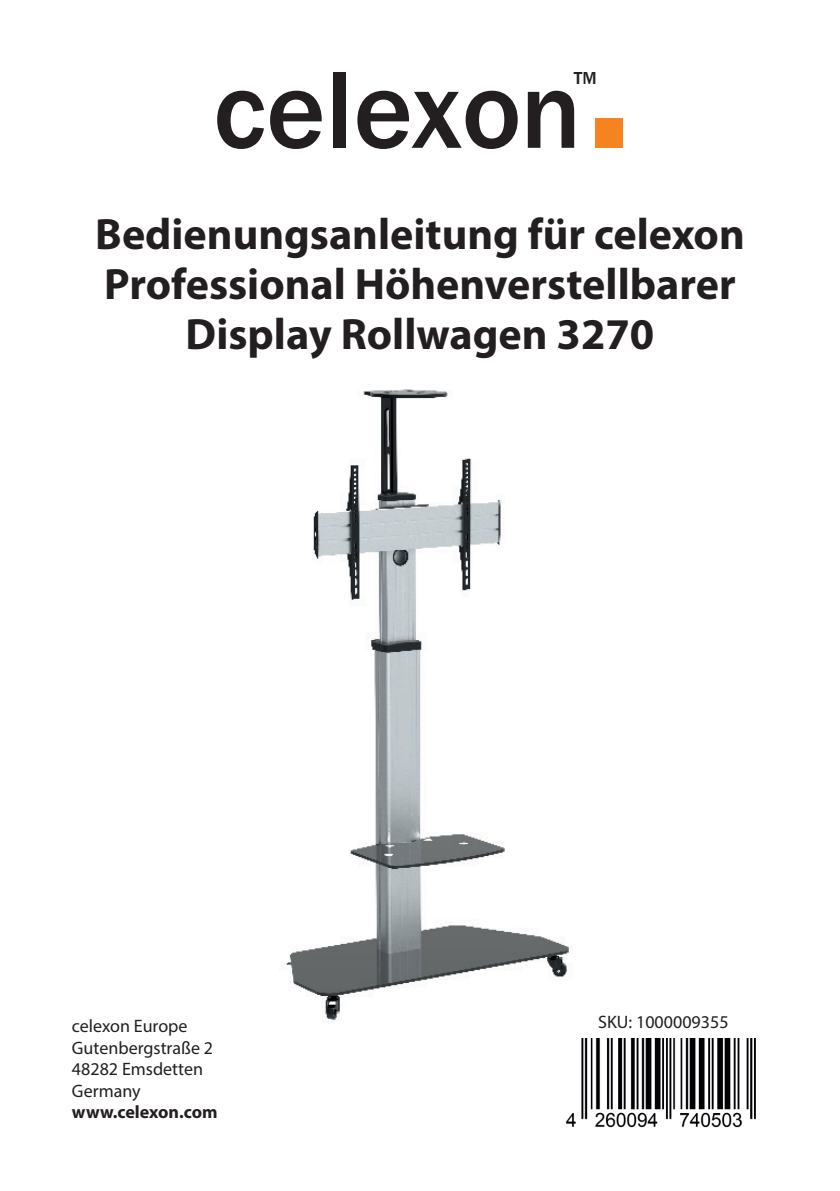
<style>
.page{position:relative;width:840px;height:1191px;background:#fff}
.page>*{position:absolute;margin:0;border:0;box-sizing:border-box;transform-origin:0 0}
.t1{font:500 113.4px "Franklin Gothic";color:#231f20}
.t2{font:700 44px/50px "Myriad Pro";color:#231f20;text-align:center}
.t3{font:18px/21.6px "Myriad Pro";color:#231f20}
.t4{font:700 18px "Myriad Pro";color:#231f20}
.t5{font:500 17.8px "Franklin Gothic";color:#231f20}
.s1{font-size:226.8px;color:#f58420}
</style>
<div class="page">
<img style="left:286px;top:389px;width:287px;height:632px">
<img style="left:565px;top:1038px;width:191px;height:90px">
<h1 class="t1" style="left:213px;top:40px;width:424px">celexon<span class="s1">.</span></h1>
<p class="t5" style="left:573px;top:67px;width:24px">TM</p>
<p class="t2" style="left:95px;top:207px;width:650px">Bedienungsanleitung für celexon<br>Professional Höhenverstellbarer<br>Display Rollwagen 3270</p>
<p class="t3" style="left:72px;top:1014px;width:142px">celexon Europe<br>Gutenbergstraße 2<br>48282 Emsdetten<br>Germany</p>
<p class="t4" style="left:72px;top:1100px;width:147px">www.celexon.com</p>
<p class="t3" style="left:598px;top:1010px;width:132px">SKU: 1000009355</p>
</div>
